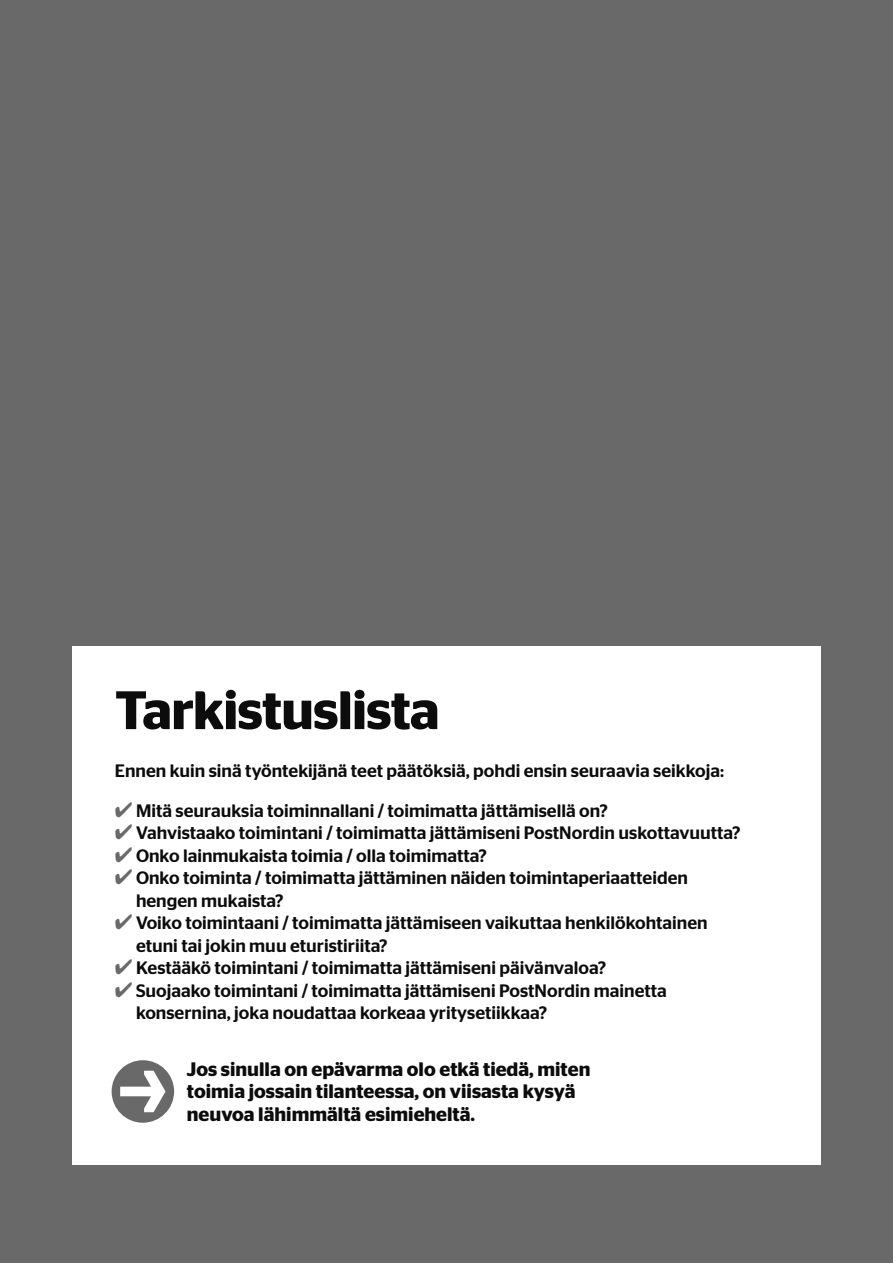
<style>
.page{position:relative;width:893px;height:1263px;background:#696969}
.page>*{position:absolute;margin:0;border:0;box-sizing:border-box;transform-origin:0 0}
.t1{font:600 54px "Stag Sans";letter-spacing:-.015em;color:#0c0c0c}
.t2{font:600 19.5px/22.5px "Stag Sans";color:#0c0c0c}
.t3{font:500 18px/22.5px "Stag Sans";color:#0c0c0c}
.s1{color:#696969}
</style>
<div class="page">
<div style="left:72px;top:646px;width:749px;height:519px;background:#fff"></div>
<div style="left:112px;top:1060px;width:62px;height:63px;background:#696969;border-radius:50%"></div>
<svg style="left:120px;top:1071px;width:46px;height:41px"></svg>
<h1 class="t1" style="left:115px;top:679px;width:326px">Tarkistuslista</h1>
<p class="t3" style="left:115px;top:760px;width:611px">Ennen kuin sinä työntekijänä teet päätöksiä, pohdi ensin seuraavia seikkoja:</p>
<p class="t3" style="left:115px;top:799px;width:494px"><span class="s1">✔</span> Mitä seurauksia toiminnallani / toimimatta jättämisellä on?</p>
<p class="t3" style="left:115px;top:822px;width:627px"><span class="s1">✔</span> Vahvistaako toimintani / toimimatta jättämiseni PostNordin uskottavuutta?</p>
<p class="t3" style="left:115px;top:844px;width:374px"><span class="s1">✔</span> Onko lainmukaista toimia / olla toimimatta?</p>
<p class="t3" style="left:136px;top:867px;width:553px;text-indent:-21px"><span class="s1">✔</span> Onko toiminta / toimimatta jättäminen näiden toimintaperiaatteiden hengen mukaista?</p>
<p class="t3" style="left:136px;top:912px;width:573px;text-indent:-21px"><span class="s1">✔</span> Voiko toimintaani / toimimatta jättämiseen vaikuttaa henkilökohtainen etuni tai jokin muu eturistiriita?</p>
<p class="t3" style="left:115px;top:957px;width:493px"><span class="s1">✔</span> Kestääkö toimintani / toimimatta jättämiseni päivänvaloa?</p>
<p class="t3" style="left:136px;top:979px;width:532px;text-indent:-21px"><span class="s1">✔</span> Suojaako toimintani / toimimatta jättämiseni PostNordin mainetta konsernina, joka noudattaa korkeaa yritysetiikkaa?</p>
<p class="t2" style="left:187px;top:1058px;width:405px">Jos sinulla on epävarma olo etkä tiedä, miten toimia jossain tilanteessa, on viisasta kysyä neuvoa lähimmältä esimieheltä.</p>
</div>
